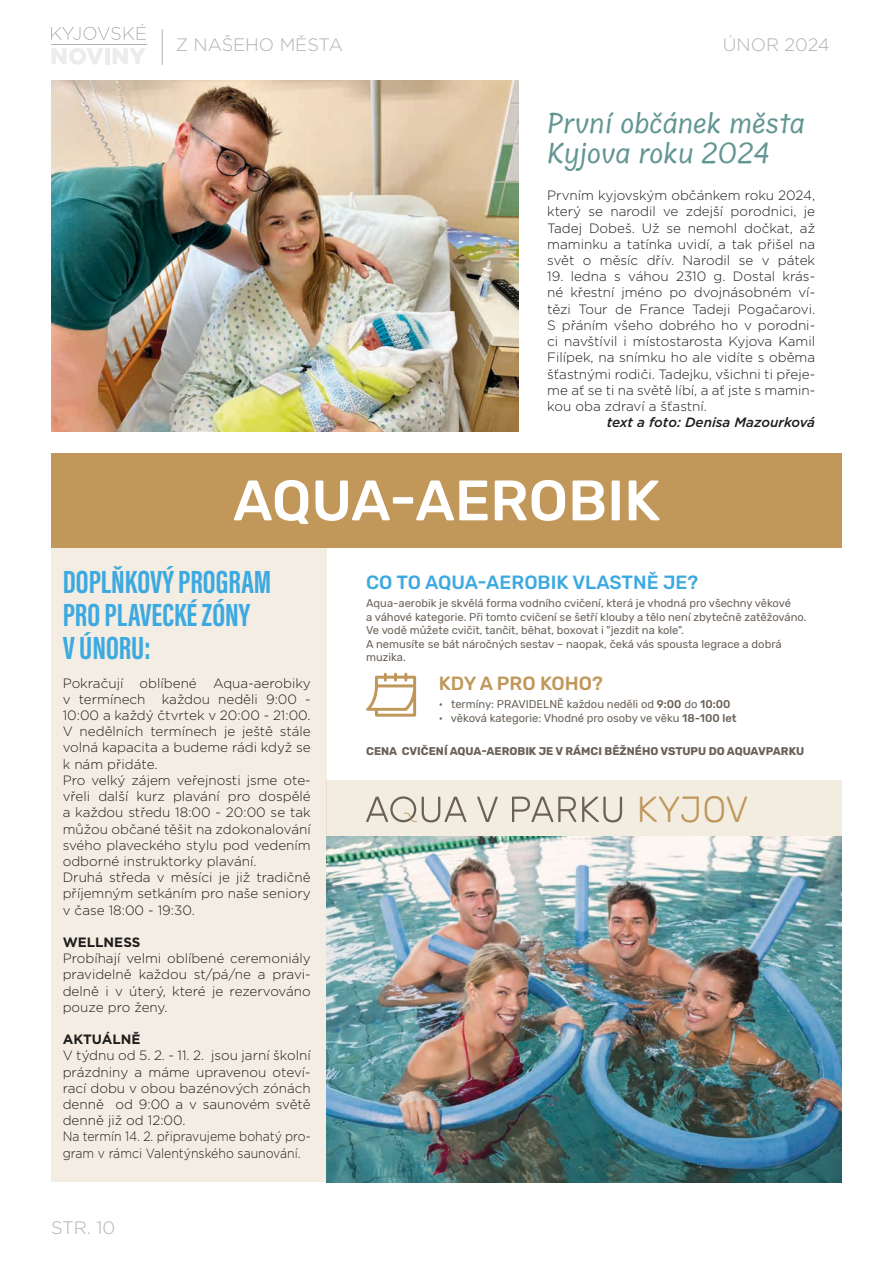
<style>
.page{position:relative;width:893px;height:1263px;background:#fff}
.page>*{position:absolute;margin:0;border:0;box-sizing:border-box;transform-origin:0 0}
.t1{font:500 58.05px "Rubik";color:#fff}
.t2{font:500 57px "Rubik";color:#fff}
.t3{font:300 36.15px "Rubik";letter-spacing:-.01em;color:#c0975a}
.t4{font:700 33px/33px "Acumin Pro Extra Cond";color:#3ca9e0}
.t5{font:25.5px/30.6px "Annai MN";color:#629692}
.t6{font:500 19.2px "Rubik";color:#3ca9e0}
.t7{font:500 19.2px "Rubik";color:#c0975a}
.t8{font:300 18px "Gotham";color:#b2b2b2}
.t9{font:300 13.5px/16.2px "Gotham";color:#1d1d1b;text-align:justify}
.t10{font:italic 500 13.5px "Gotham";color:#1d1d1b}
.t11{font:700 13.5px "Gotham";color:#1d1d1b}
.t12{font:11.25px/13.5px "Rubik";color:#696057}
.t13{font:700 11.25px "Rubik";color:#696057}
.s1{font-weight:500}
</style>
<div class="page">
<hr style="left:162px;top:29px;width:1px;height:36px;background:#b2b2b2">
<svg style="left:51px;top:24px;width:95px;height:16px"></svg>
<svg style="left:51px;top:48px;width:52px;height:17px"></svg>
<div style="left:105px;top:48px;width:5px;height:16px;background:#ececec"></div>
<svg style="left:113px;top:48px;width:33px;height:16px"></svg>
<hr style="left:51px;top:44px;width:95px;height:1px;background:#b2b2b2">
<div style="left:51px;top:547px;width:275px;height:635px;background:#f4ede3"></div>
<div style="left:326px;top:781px;width:516px;height:56px;background:#f3ece1"></div>
<svg style="left:477px;top:797px;width:21px;height:25px"></svg>
<svg style="left:512px;top:797px;width:64px;height:25px"></svg>
<svg style="left:582px;top:797px;width:40px;height:25px"></svg>
<svg style="left:366px;top:796px;width:100px;height:26px"></svg>
<svg style="left:366px;top:673px;width:50px;height:44px"></svg>
<img style="left:51px;top:81px;width:467px;height:350px">
<img style="left:326px;top:836px;width:516px;height:346px">
<div style="left:51px;top:453px;width:791px;height:94px;background:#c1975a"></div>
<h3 class="t8" style="left:176px;top:34px;width:169px">Z NAŠEHO MĚSTA</h3>
<h3 class="t8" style="left:723px;top:34px;width:108px">ÚNOR 2024</h3>
<h3 class="t5" style="left:547px;top:109px;width:259px">První občánek města<br>Kyjova roku 2024</h3>
<p class="t9" style="left:547px;top:187px;width:269px">Prvním kyjovským občánkem roku 2024, který se narodil ve zdejší porodnici, je Tadej Dobeš. Už se nemohl dočkat, až maminku a tatínka uvidí, a tak přišel na svět o měsíc dřív. Narodil se v pátek</p>
<p class="t9" style="left:547px;top:268px;width:269px">19. ledna s váhou 2310 g. Dostal krás&shy;né křestní jméno po dvojnásobném ví&shy;tězi Tour de France Tadeji Pogačarovi.<br>S přáním všeho dobrého ho v porodni&shy;ci navštívil i místostarosta Kyjova Kamil Filípek, na snímku ho ale vidíte s oběma šťastnými rodiči. Tadejku, všichni ti přeje&shy;me ať se ti na světě líbí, a ať jste s mamin&shy;kou oba zdraví a šťastní.</p>
<p class="t10" style="left:607px;top:413px;width:210px">text a foto: Denisa Mazourková</p>
<h2 class="t2" style="left:233px;top:468px;width:429px">AQUA-AEROBIK</h2>
<h1 class="t1" style="left:366px;top:468px;width:436px">AQUA-AEROBIK</h1>
<h3 class="t4" style="left:63px;top:566px;width:210px">DOPLŇKOVÝ PROGRAM<br>PRO PLAVECKÉ ZÓNY<br>V ÚNORU:</h3>
<p class="t9" style="left:63px;top:674px;width:250px;text-align:left">Pokračují oblíbené Aqua-aerobiky v termínech každou neděli 9:00 -<br>10:00 a každý čtvrtek v 20:00 - 21:00.<br>V nedělních termínech je ještě stále volná kapacita a budeme rádi když se k nám přidáte.<br>Pro velký zájem veřejnosti jsme ote&shy;vřeli další kurz plavání pro dospělé a každou středu 18:00 - 20:00 se tak můžou občané těšit na zdokonalování svého plaveckého stylu pod vedením odborné instruktorky plavání.<br>Druhá středa v měsíci je již tradičně příjemným setkáním pro naše seniory v čase 18:00 - 19:30.</p>
<p class="t11" style="left:63px;top:933px;width:79px">WELLNESS</p>
<p class="t9" style="left:63px;top:950px;width:250px">Probíhají velmi oblíbené ceremoniály pravidelně každou st/pá/ne a pravi&shy;delně i v úterý, které je rezervováno pouze pro ženy.</p>
<p class="t11" style="left:63px;top:1030px;width:79px">AKTUÁLNĚ</p>
<p class="t9" style="left:63px;top:1047px;width:250px;text-align:left">V týdnu od 5. 2. - 11. 2. jsou jarní školní prázdniny a máme upravenou oteví&shy;rací dobu v obou bazénových zónách denně od 9:00 a v saunovém světě denně již od 12:00.<br>Na termín 14. 2. připravujeme bohatý pro&shy;gram v rámci Valentýnského saunování.</p>
<h3 class="t8" style="left:51px;top:1216px;width:66px">STR. 10</h3>
<h3 class="t6" style="left:366px;top:571px;width:333px">CO TO AQUA-AEROBIK VLASTNĚ JE?</h3>
<p class="t12" style="left:366px;top:597px;width:442px">Aqua-aerobik je skvělá forma vodního cvičení, která je vhodná pro všechny věkové<br>a váhové kategorie. Při tomto cvičení se šetří klouby a tělo není zbytečně zatěžováno.<br>Ve vodě můžete cvičit, tančit, běhat, boxovat i "jezdit na kole".<br>A nemusíte se bát náročných sestav – naopak, čeká vás spousta legrace a dobrá muzika.</p>
<h3 class="t7" style="left:439px;top:672px;width:166px">KDY A PRO KOHO?</h3>
<p class="t12" style="left:439px;top:698px;width:293px">• termíny: PRAVIDELNĚ každou neděli od <span class="s1">9:00</span> do <span class="s1">10:00</span></p>
<p class="t12" style="left:439px;top:711px;width:299px">• věková kategorie: Vhodné pro osoby ve věku <span class="s1">18-100 let</span></p>
<p class="t13" style="left:366px;top:744px;width:439px">CENA CVIČENÍ AQUA-AEROBIK JE V RÁMCI BĚŽNÉHO VSTUPU DO AQUAVPARKU</p>
<h3 class="t3" style="left:637px;top:789px;width:113px">KYJOV</h3>
</div>
